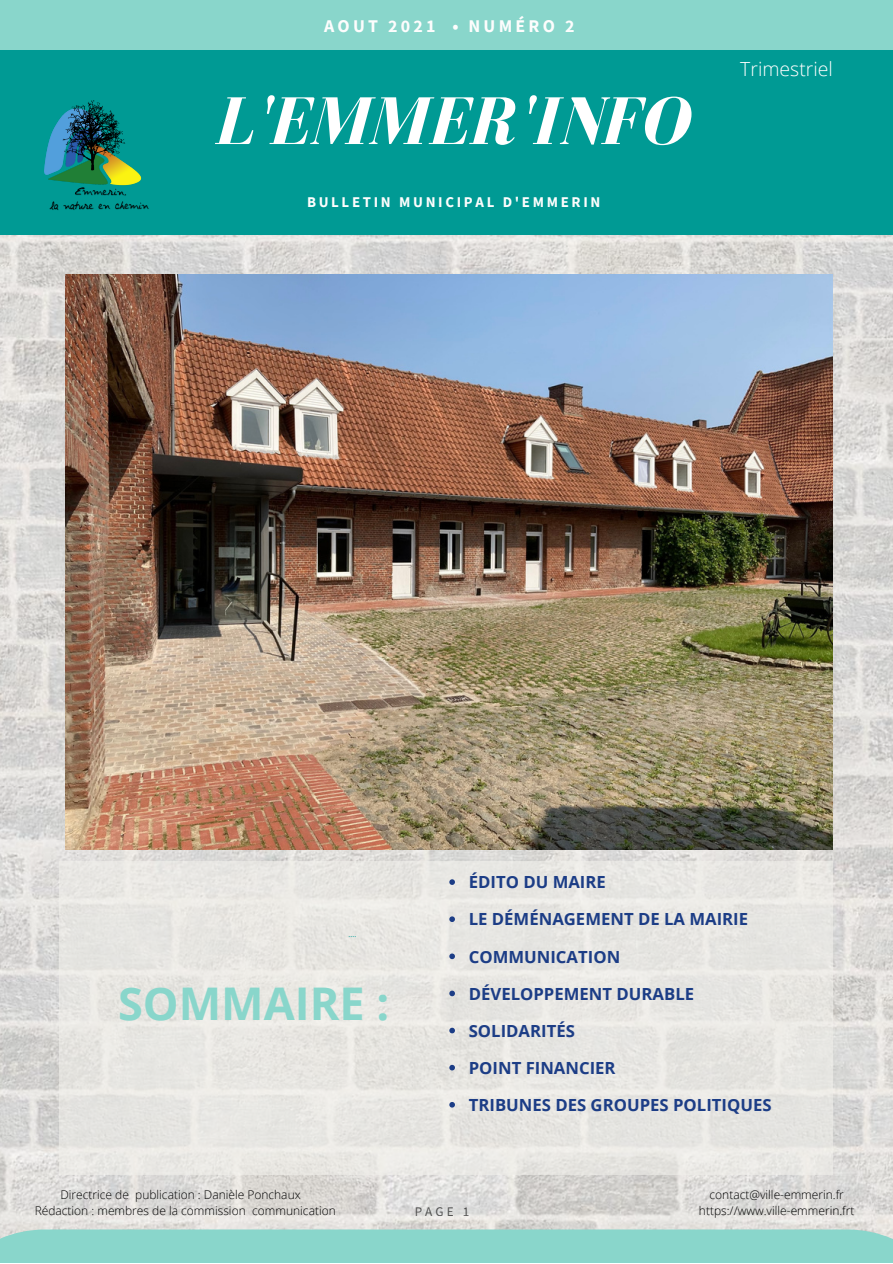
<style>
.page{position:relative;width:893px;height:1264px;background:#fff}
.page>*{position:absolute;margin:0;border:0;box-sizing:border-box;transform-origin:0 0}
.t1{font:italic 700 69.45px "Bodoni FLF";color:#fff}
.t2{font:700 45px "Open Sans";color:#89d6cb}
.t3{font:300 19.5px "Open Sans";color:#fff}
.t4{font:700 17.85px "Source Sans Pro";letter-spacing:.18em;color:#fdfdfd}
.t5{font:700 16.65px "Open Sans";color:#1c3d86}
.t6{font:700 14.85px "Source Sans Pro";letter-spacing:.18em;color:#fdfdfd}
.t7{font:13.2px "Source Sans Pro";color:#000}
.t8{font:300 12px/16px "Open Sans";color:#000}
.t9{font:7.65px "Source Sans Pro";color:#009a94}
</style>
<div class="page">
<img style="left:0;top:235px;width:892px;height:994px">
<div style="left:0;top:0;width:892px;height:235px;background:#009a94"></div>
<div style="left:0;top:0;width:892px;height:50px;background:#89d6cb"></div>
<div style="left:59px;top:861px;width:774px;height:313px;background:#e8e6e2"></div>
<div style="left:0;top:1229px;width:892px;height:33px;background:#89d6cb"></div>
<img style="left:45px;top:100px;width:104px;height:110px">
<img style="left:66px;top:274px;width:766px;height:576px">
<svg style="left:449px;top:879px;width:6px;height:5px"></svg>
<svg style="left:449px;top:916px;width:6px;height:6px"></svg>
<svg style="left:449px;top:953px;width:6px;height:6px"></svg>
<svg style="left:449px;top:990px;width:6px;height:6px"></svg>
<svg style="left:449px;top:1027px;width:6px;height:6px"></svg>
<svg style="left:449px;top:1064px;width:6px;height:6px"></svg>
<svg style="left:449px;top:1102px;width:6px;height:5px"></svg>
<h3 class="t4" style="left:324px;top:14px;width:252px">AOUT 2021 • NUMÉRO 2</h3>
<h1 class="t1" style="left:215px;top:84px;width:475px">L'EMMER'INFO</h1>
<p class="t6" style="left:307px;top:193px;width:295px">BULLETIN MUNICIPAL D'EMMERIN</p>
<h3 class="t3" style="left:740px;top:55px;width:94px">Trimestriel</h3>
<p class="t9" style="left:348px;top:929px;width:10px">....</p>
<h2 class="t2" style="left:118px;top:971px;width:272px">SOMMAIRE :</h2>
<h3 class="t5" style="left:468px;top:870px;width:139px">ÉDITO DU MAIRE</h3>
<h3 class="t5" style="left:468px;top:907px;width:281px">LE DÉMÉNAGEMENT DE LA MAIRIE</h3>
<h3 class="t5" style="left:468px;top:944px;width:153px">COMMUNICATION</h3>
<h3 class="t5" style="left:468px;top:981px;width:227px">DÉVELOPPEMENT DURABLE</h3>
<h3 class="t5" style="left:468px;top:1018px;width:108px">SOLIDARITÉS</h3>
<h3 class="t5" style="left:468px;top:1056px;width:148px">POINT FINANCIER</h3>
<h3 class="t5" style="left:468px;top:1093px;width:304px">TRIBUNES DES GROUPES POLITIQUES</h3>
<p class="t8" style="left:35px;top:1186px;width:302px;text-indent:26px">Directrice de publication : Danièle Ponchaux<br>Rédaction : membres de la commission communication</p>
<p class="t8" style="left:699px;top:1186px;width:157px;text-align:center">contact@ville-emmerin.fr https://www.ville-emmerin.frt</p>
<p class="t7" style="left:414px;top:1202px;width:56px">PAGE 1</p>
</div>
